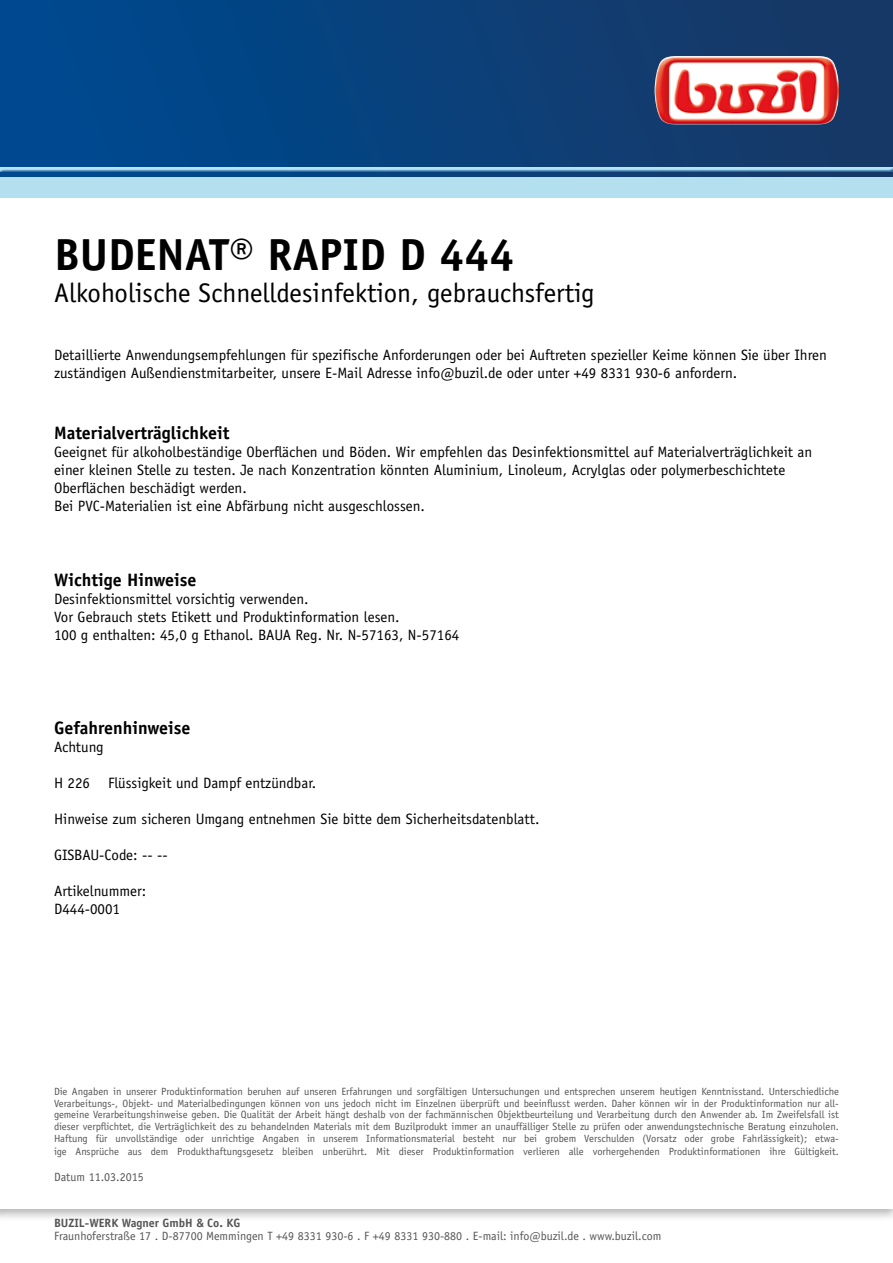
<style>
.page{position:relative;width:893px;height:1263px;background:#fff}
.page>*{position:absolute;margin:0;border:0;box-sizing:border-box;transform-origin:0 0}
.t1{font:700 45px "Officina Sans Std";color:#000}
.t2{font:27px "Officina Sans Std";color:#000}
.t3{font:700 18px "Officina Sans Std";color:#000}
.t4{font:15px/18px "Officina Sans Std";color:#000}
.t5{font:12px "Officina Sans Std";color:#555}
.t6{font:700 12px "Officina Sans Std";color:#555}
.t7{font:10.5px/11.7px "Officina Sans Std";color:#555;text-align:justify}
</style>
<div class="page">
<div style="left:0;top:177px;width:893px;height:21px;background:#b3dfef"></div>
<div style="left:0;top:0;width:893px;height:177px;background:linear-gradient(to right,#004a92,#1a3863)"></div>
<img style="left:655px;top:56px;width:184px;height:68px">
<div style="left:0;top:167px;width:893px;height:7px;background:#004990;opacity:.75"></div>
<h1 class="t1" style="left:54px;top:226px;width:462px">BUDENAT® RAPID D 444</h1>
<h2 class="t2" style="left:54px;top:277px;width:542px">Alkoholische Schnelldesinfektion, gebrauchsfertig</h2>
<p class="t4" style="left:54px;top:345px;width:774px">Detaillierte Anwendungsempfehlungen für spezifische Anforderungen oder bei Auftreten spezieller Keime können Sie über Ihren zuständigen Außendienstmitarbeiter, unsere E-Mail Adresse info@buzil.de oder unter +49 8331 930-6 anfordern.</p>
<h3 class="t3" style="left:54px;top:421px;width:177px">Materialverträglichkeit</h3>
<p class="t4" style="left:54px;top:443px;width:760px">Geeignet für alkoholbeständige Oberflächen und Böden. Wir empfehlen das Desinfektionsmittel auf Materialverträglichkeit an einer kleinen Stelle zu testen. Je nach Konzentration könnten Aluminium, Linoleum, Acrylglas oder polymerbeschichtete Oberflächen beschädigt werden.<br>Bei PVC-Materialien ist eine Abfärbung nicht ausgeschlossen.</p>
<h3 class="t3" style="left:54px;top:569px;width:144px">Wichtige Hinweise</h3>
<h3 class="t4" style="left:54px;top:590px;width:407px">Desinfektionsmittel vorsichtig verwenden.<br>Vor Gebrauch stets Etikett und Produktinformation lesen.<br>100 g enthalten: 45,0 g Ethanol. BAUA Reg. Nr. N-57163, N-57164</h3>
<h3 class="t3" style="left:54px;top:717px;width:138px">Gefahrenhinweise</h3>
<h3 class="t4" style="left:54px;top:738px;width:51px">Achtung</h3>
<h3 class="t4" style="left:54px;top:774px;width:264px">H 226 Flüssigkeit und Dampf entzündbar.</h3>
<h3 class="t4" style="left:54px;top:810px;width:487px">Hinweise zum sicheren Umgang entnehmen Sie bitte dem Sicherheitsdatenblatt.</h3>
<h3 class="t4" style="left:54px;top:846px;width:115px">GISBAU-Code: -- --</h3>
<h3 class="t4" style="left:54px;top:882px;width:94px">Artikelnummer:<br>D444-0001</h3>
<p class="t7" style="left:54px;top:1085px;width:786px">Die Angaben in unserer Produktinformation beruhen auf unseren Erfahrungen und sorgfältigen Untersuchungen und entsprechen unserem heutigen Kenntnisstand. Unterschiedliche Verarbeitungs-, Objekt- und Materialbedingungen können von uns jedoch nicht im Einzelnen überprüft und beeinflusst werden. Daher können wir in der Produktinformation nur all&shy;gemeine Verarbeitungshinweise geben. Die Qualität der Arbeit hängt deshalb von der fachmännischen Objektbeurteilung und Verarbeitung durch den Anwender ab. Im Zweifelsfall ist dieser verpflichtet, die Verträglichkeit des zu behandelnden Materials mit dem Buzilprodukt immer an unauffälliger Stelle zu prüfen oder anwendungstechnische Beratung einzuholen.<br>Haftung für unvollständige oder unrichtige Angaben in unserem Informationsmaterial besteht nur bei grobem Verschulden (Vorsatz oder grobe Fahrlässigkeit); etwa-</p>
<p class="t7" style="left:54px;top:1145px;width:786px">ige Ansprüche aus dem Produkthaftungsgesetz bleiben unberührt. Mit dieser Produktinformation verlieren alle vorhergehenden Produktinformationen ihre Gültigkeit.</p>
<p class="t5" style="left:54px;top:1170px;width:91px">Datum 11.03.2015</p>
<p class="t6" style="left:54px;top:1215px;width:188px">BUZIL-WERK Wagner GmbH &amp; Co. KG</p>
<p class="t5" style="left:54px;top:1229px;width:609px">Fraunhoferstraße 17 . D-87700 Memmingen T +49 8331 930-6 . F +49 8331 930-880 . E-mail: info@buzil.de . www.buzil.com</p>
</div>
